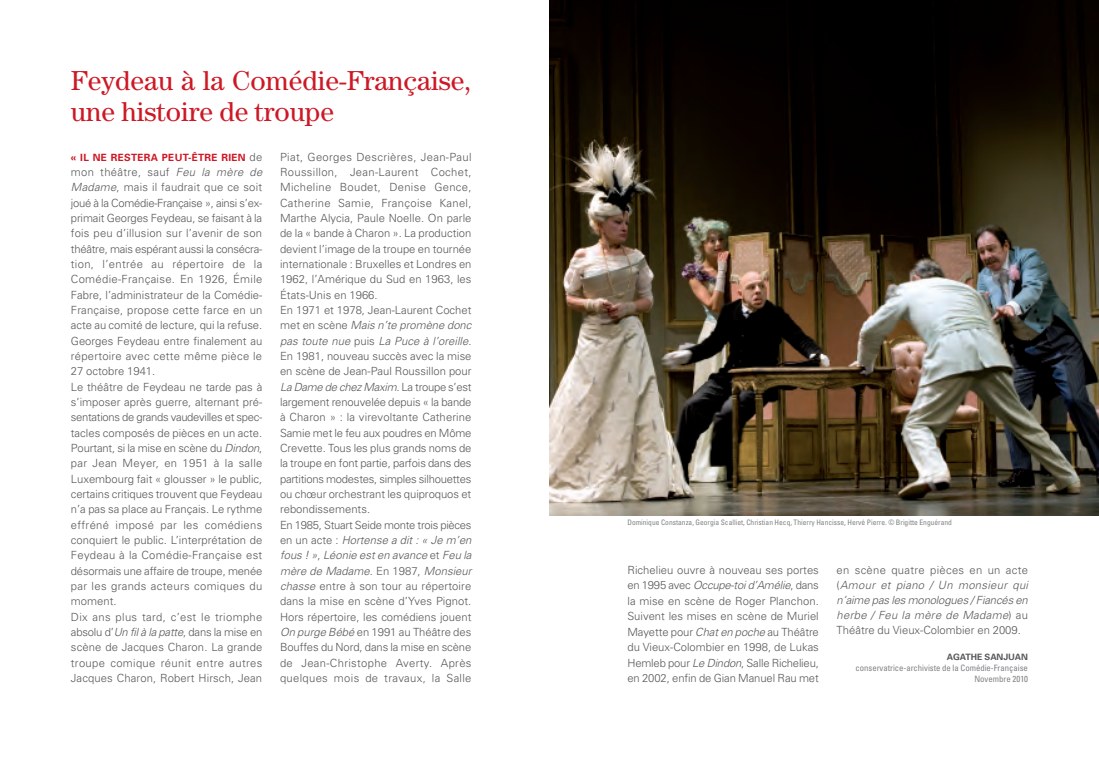
<style>
.page{position:relative;width:1099px;height:762px;background:#fff}
.page>*{position:absolute;margin:0;border:0;box-sizing:border-box;transform-origin:0 0}
.t1{font:27.5px/31.2px "Century Std";color:#cd1825}
.t2{font:300 11.25px/15.4px "Univers";color:#57585a}
.t3{font:italic 300 11.25px/15px "Univers";letter-spacing:-.01em;color:#57585a;text-align:justify}
.t4{font:700 10px "Univers";letter-spacing:.03em;color:#cd1825}
.t5{font:condensed 8.75px/11.2px "Univers";letter-spacing:-.005em;color:#808285;text-align:right}
.t6{font:700 8.75px "Univers";letter-spacing:-.005em;color:#57585a}
.t7{font:condensed 7.5px "Univers";color:#808285}
.s1{font-weight:300;font-size:11.25px;color:#57585a}
.s2{font-style:italic}
.s3{font-style:normal}
</style>
<div class="page">
<img style="left:549px;top:0;width:549px;height:516px">
<h1 class="t1" style="left:71px;top:67px;width:402px">Feydeau à la Comédie-Française, une histoire de troupe</h1>
<p class="t4" style="left:71px;top:153px;width:193px">« IL NE RESTERA PEUT-ÊTRE RIEN <span class="s1">de</span></p>
<p class="t2" style="left:71px;top:165px;width:193px">mon théâtre, sauf <span class="s2">Feu la mère de Madame</span>, mais il faudrait que ce soit joué à la Comédie-Française », ainsi s’ex&shy;primait Georges Feydeau, se faisant à la fois peu d’illusion sur l’avenir de son théâtre, mais espérant aussi la consécra&shy;tion, l’entrée au répertoire de la Comédie-Française. En 1926, Émile Fabre, l’administrateur de la Comédie-Française, propose cette farce en un acte au comité de lecture, qui la refuse.<br>Georges Feydeau entre finalement au répertoire avec cette même pièce le 27 octobre 1941.<br>Le théâtre de Feydeau ne tarde pas à s’imposer après guerre, alternant pré&shy;sentations de grands vaudevilles et spec&shy;tacles composés de pièces en un acte.<br>Pourtant, si la mise en scène du <span class="s2">Dindon</span>, par Jean Meyer, en 1951 à la salle Luxembourg fait « glousser » le public, certains critiques trouvent que Feydeau n’a pas sa place au Français. Le rythme effréné imposé par les comédiens conquiert le public. L’interprétation de Feydeau à la Comédie-Française est désormais une affaire de troupe, menée par les grands acteurs comiques du moment.<br>Dix ans plus tard, c’est le triomphe absolu d’<span class="s2">Un fil à la patte</span>, dans la mise en scène de Jacques Charon. La grande troupe comique réunit entre autres Jacques Charon, Robert Hirsch, Jean</p>
<p class="t2" style="left:280px;top:150px;width:193px">Piat, Georges Descrières, Jean-Paul Roussillon, Jean-Laurent Cochet, Micheline Boudet, Denise Gence, Catherine Samie, Françoise Kanel, Marthe Alycia, Paule Noelle. On parle de la « bande à Charon ». La production devient l’image de la troupe en tournée internationale : Bruxelles et Londres en 1962, l’Amérique du Sud en 1963, les États-Unis en 1966.<br>En 1971 et 1978, Jean-Laurent Cochet met en scène <span class="s2">Mais n’te promène donc pas toute nue</span> puis <span class="s2">La Puce à l’oreille</span>.<br>En 1981, nouveau succès avec la mise en scène de Jean-Paul Roussillon pour <span class="s2">La Dame de chez Maxim.</span> La troupe s’est largement renouvelée depuis « la bande à Charon » : la virevoltante Catherine Samie met le feu aux poudres en Môme Crevette. Tous les plus grands noms de la troupe en font partie, parfois dans des partitions modestes, simples silhouettes ou chœur orchestrant les quiproquos et rebondissements.<br>En 1985, Stuart Seide monte trois pièces en un acte : <span class="s2">Hortense a dit : « Je m’en fous ! »</span>, <span class="s2">Léonie est en avance</span> et <span class="s2">Feu la mère de Madame</span>. En 1987, <span class="s2">Monsieur chasse</span> entre à son tour au répertoire dans la mise en scène d’Yves Pignot.<br>Hors répertoire, les comédiens jouent <span class="s2">On purge Bébé</span> en 1991 au Théâtre des Bouffes du Nord, dans la mise en scène de Jean-Christophe Averty. Après quelques mois de travaux, la Salle</p>
<p class="t7" style="left:627px;top:519px;width:326px">Dominique Constanza, Georgia Scalliet, Christian Hecq, Thierry Hancisse, Hervé Pierre. © Brigitte Enguérand</p>
<p class="t2" style="left:627px;top:563px;width:193px;text-align:justify">Richelieu ouvre à nouveau ses portes en 1995 avec <span class="s2">Occupe-toi d’Amélie</span>, dans la mise en scène de Roger Planchon.<br>Suivent les mises en scène de Muriel Mayette pour <span class="s2">Chat en poche</span> au Théâtre du Vieux-Colombier en 1998, de Lukas Hemleb pour <span class="s2">Le Dindon</span>, Salle Richelieu, en 2002, enfin de Gian Manuel Rau met</p>
<p class="t3" style="left:836px;top:563px;width:193px"><span class="s3">en scène quatre pièces en un acte (</span>Amour et piano / Un monsieur qui n’aime pas les monologues / Fiancés en herbe / Feu la mère de Madame<span class="s3">) au Théâtre du Vieux-Colombier en 2009.</span></p>
<p class="t6" style="left:946px;top:653px;width:83px">AGATHE SANJUAN</p>
<p class="t5" style="left:855px;top:663px;width:174px">conservatrice-archiviste de la Comédie-Française<br>Novembre 2010</p>
</div>
